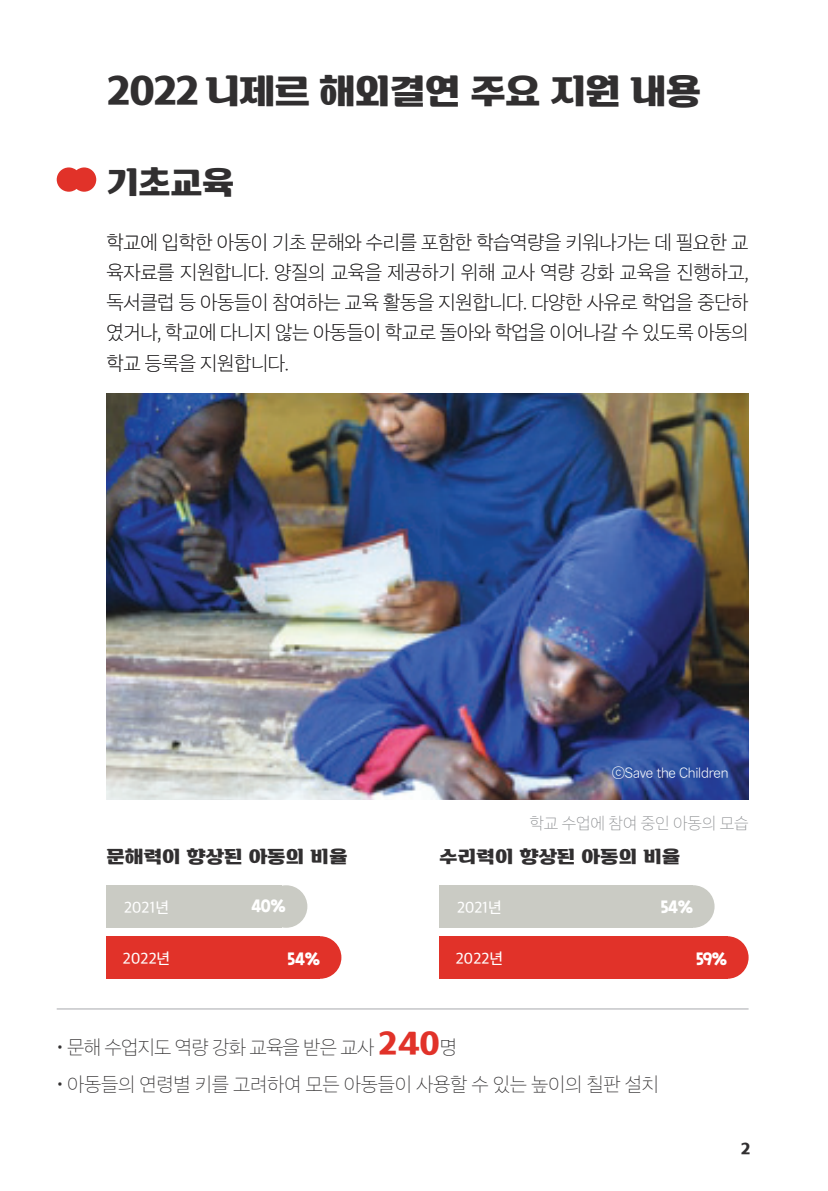
<style>
.page{position:relative;width:828px;height:1191px;background:#fff}
.page>*{position:absolute;margin:0;border:0;box-sizing:border-box;transform-origin:0 0}
.부제목18pt_GNDB{font:40px "OTELAND Nice M";letter-spacing:-.03em;color:#312f30}
.부제목18pt_GNDB-2{font:36px "OTELAND Nice M";color:#312f30}
.부제목18pt_GNDB-3{font:20px "OTELAND Nice M";color:#312f30}
.지도_명칭{font:19px/30px "SD Clair Sans b Ul";letter-spacing:-.02em;color:#312f30;text-align:justify}
.지도_명칭-2{font:19px "SD Clair Sans b Ul";letter-spacing:-.04em;color:#312f30}
.t1{font:16px "SD Clair Sans b Ul";letter-spacing:-.02em;color:#8a8c8f}
.부제목18pt_GNDB-4{font:16px "SD Hoyoyo";letter-spacing:-.025em;color:#fff}
.지도_명칭-3{font:16px "OTELAND Nice M";color:#312f30}
.부제목18pt_GNDB-5{font:15px "SD Gothic Neoa e Md";letter-spacing:-.015em;color:#fff}
.t2{font:14px "SD Clair Sans c Lt";letter-spacing:-.02em;color:#fff}
.s1{font-family:"OTELAND Nice M";font-size:32px;color:#e13229}
</style>
<div class="page">
<svg style="left:57px;top:167px;width:39px;height:25px"></svg>
<hr style="left:57px;top:1008px;width:691px;height:1px;background:#a8a9ad">
<div style="left:106px;top:885px;width:176px;height:42px;background:#cacbc4"></div>
<div style="left:265px;top:885px;width:42px;height:42px;background:#cacbc4;border-radius:50%"></div>
<div style="left:106px;top:936px;width:214px;height:42px;background:#e13229"></div>
<div style="left:299px;top:936px;width:42px;height:42px;background:#e13229;border-radius:50%"></div>
<img style="left:106px;top:393px;width:642px;height:406px">
<div style="left:439px;top:885px;width:254px;height:42px;background:#cacbc4"></div>
<div style="left:672px;top:885px;width:42px;height:42px;background:#cacbc4;border-radius:50%"></div>
<div style="left:439px;top:936px;width:288px;height:42px;background:#e13229"></div>
<div style="left:706px;top:936px;width:42px;height:42px;background:#e13229;border-radius:50%"></div>
<p class="부제목18pt_GNDB" style="left:106px;top:72px;width:596px">2022 니제르 해외결연 주요 지원 내용</p>
<p class="부제목18pt_GNDB-2" style="left:106px;top:165px;width:130px">기초교육</p>
<p class="지도_명칭" style="left:106px;top:228px;width:643px">학교에 입학한 아동이 기초 문해와 수리를 포함한 학습역량을 키워나가는 데 필요한 교 육자료를 지원합니다. 양질의 교육을 제공하기 위해 교사 역량 강화 교육을 진행하고, 독서클럽 등 아동들이 참여하는 교육 활동을 지원합니다. 다양한 사유로 학업을 중단하 였거나, 학교에 다니지 않는 아동들이 학교로 돌아와 학업을 이어나갈 수 있도록 아동의 학교 등록을 지원합니다.</p>
<p class="부제목18pt_GNDB-3" style="left:106px;top:847px;width:243px">문해력이 향상된 아동의 비율</p>
<p class="부제목18pt_GNDB-5" style="left:124px;top:899px;width:47px">2021년</p>
<p class="부제목18pt_GNDB-4" style="left:251px;top:897px;width:36px">40%</p>
<p class="부제목18pt_GNDB-5" style="left:123px;top:950px;width:49px">2022년</p>
<p class="부제목18pt_GNDB-4" style="left:288px;top:949px;width:34px">54%</p>
<p class="t2" style="left:612px;top:765px;width:118px">ⓒSave the Children</p>
<p class="t1" style="left:529px;top:815px;width:220px">학교 수업에 참여 중인 아동의 모습</p>
<p class="부제목18pt_GNDB-3" style="left:439px;top:847px;width:243px">수리력이 향상된 아동의 비율</p>
<p class="부제목18pt_GNDB-5" style="left:457px;top:899px;width:47px">2021년</p>
<p class="부제목18pt_GNDB-4" style="left:661px;top:898px;width:34px">54%</p>
<p class="부제목18pt_GNDB-5" style="left:455px;top:950px;width:49px">2022년</p>
<p class="부제목18pt_GNDB-4" style="left:696px;top:949px;width:32px">59%</p>
<p class="지도_명칭-2" style="left:57px;top:1036px;width:402px">• 문해 수업지도 역량 강화 교육을 받은 교사 <span class="s1">240</span>명</p>
<p class="지도_명칭" style="left:57px;top:1069px;width:604px">• 아동들의 연령별 키를 고려하여 모든 아동들이 사용할 수 있는 높이의 칠판 설치</p>
<p class="지도_명칭-3" style="left:741px;top:1141px;width:11px">2</p>
</div>
